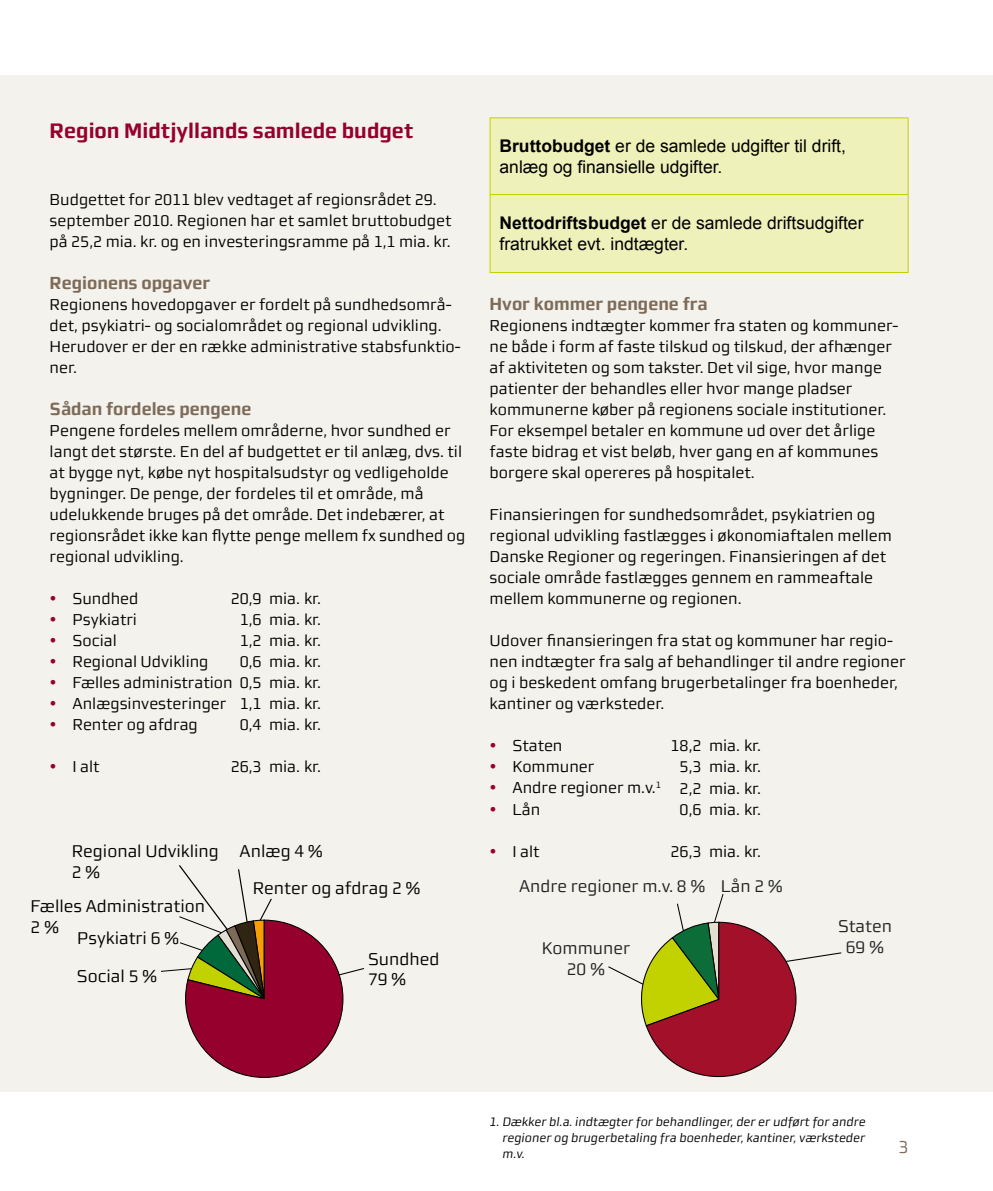
<style>
.page{position:relative;width:993px;height:1191px;background:#fff}
.page>*{position:absolute;margin:0;border:0;box-sizing:border-box;transform-origin:0 0}
.t1{font:700 21px "midtsans";color:#96002c}
.t2{font:17.5px/21px "Arial";color:#000}
.t3{font:700 17.5px "midtsans";color:#7d6b58}
.t4{font:17.5px "midtsans";color:#7d6b58}
.t5{font:16.97px/20.5px "midtsans";color:#000}
.t6{font:16.97px/21.2px "midtsans";color:#202222;text-align:center}
.t7{font:15.75px/21px "midtsans";color:#000}
.t8{font:italic 12.25px/15.8px "midtsans";color:#000;text-align:justify}
.s1{color:#96002c}
.s2{font-weight:700}
</style>
<div class="page">
<div style="left:0;top:75px;width:992px;height:1016px;background:#f4f2ed"></div>
<div style="left:490px;top:118px;width:417px;height:154px;background:#eff1ba"></div>
<hr style="left:489px;top:117px;width:419px;height:1px;background:#c2d100">
<hr style="left:489px;top:118px;width:1px;height:76px;background:#c2d100">
<hr style="left:907px;top:118px;width:1px;height:76px;background:#c2d100">
<hr style="left:489px;top:194px;width:419px;height:1px;background:#c2d100">
<hr style="left:489px;top:195px;width:1px;height:77px;background:#c2d100">
<hr style="left:907px;top:195px;width:1px;height:77px;background:#c2d100">
<hr style="left:489px;top:272px;width:419px;height:1px;background:#c2d100">
<svg style="left:161px;top:865px;width:203px;height:213px"></svg>
<svg style="left:608px;top:894px;width:234px;height:183px"></svg>
<h1 class="t1" style="left:50px;top:119px;width:365px">Region Midtjyllands samlede budget</h1>
<p class="t7" style="left:50px;top:189px;width:403px">Budgettet for 2011 blev vedtaget af regionsrådet 29. september 2010. Regionen har et samlet bruttobudget på 25,2 mia. kr. og en investeringsramme på 1,1 mia. kr.</p>
<p class="t3" style="left:50px;top:273px;width:162px">Regionens opgaver</p>
<p class="t7" style="left:50px;top:294px;width:412px">Regionens hovedopgaver er fordelt på sundhedsområ&shy;det, psykiatri- og socialområdet og regional udvikling.<br>Herudover er der en række administrative stabsfunktio&shy;ner.</p>
<p class="t3" style="left:50px;top:399px;width:203px">Sådan fordeles pengene</p>
<p class="t7" style="left:50px;top:420px;width:417px">Pengene fordeles mellem områderne, hvor sundhed er langt det største. En del af budgettet er til anlæg, dvs. til at bygge nyt, købe nyt hospitalsudstyr og vedligeholde bygninger. De penge, der fordeles til et område, må udelukkende bruges på det område. Det indebærer, at regionsrådet ikke kan flytte penge mellem fx sundhed og regional udvikling.</p>
<p class="t7" style="left:50px;top:588px;width:90px"><span class="s1">•</span> Sundhed</p>
<p class="t7" style="left:230px;top:588px;width:92px">20,9 mia. kr.</p>
<p class="t7" style="left:50px;top:609px;width:89px"><span class="s1">•</span> Psykiatri</p>
<p class="t7" style="left:239px;top:609px;width:83px">1,6 mia. kr.</p>
<p class="t7" style="left:50px;top:630px;width:69px"><span class="s1">•</span> Social</p>
<p class="t7" style="left:239px;top:630px;width:83px">1,2 mia. kr.</p>
<p class="t7" style="left:50px;top:651px;width:160px"><span class="s1">•</span> Regional Udvikling</p>
<p class="t7" style="left:239px;top:651px;width:83px">0,6 mia. kr.</p>
<p class="t7" style="left:50px;top:672px;width:273px"><span class="s1">•</span> Fælles administration 0,5 mia. kr.</p>
<p class="t7" style="left:50px;top:693px;width:273px"><span class="s1">•</span> Anlægsinvesteringer 1,1 mia. kr.</p>
<p class="t7" style="left:50px;top:714px;width:150px"><span class="s1">•</span> Renter og afdrag</p>
<p class="t7" style="left:239px;top:714px;width:83px">0,4 mia. kr.</p>
<p class="t7" style="left:50px;top:756px;width:51px"><span class="s1">•</span> I alt</p>
<p class="t7" style="left:230px;top:756px;width:92px">26,3 mia. kr.</p>
<p class="t5" style="left:72px;top:841px;width:148px">Regional Udvikling<br>2 %</p>
<p class="t5" style="left:30px;top:896px;width:176px">Fælles Administration<br>2 %</p>
<p class="t5" style="left:77px;top:965px;width:82px">Social 5 %</p>
<p class="t5" style="left:77px;top:928px;width:104px">Psykiatri 6 %</p>
<p class="t5" style="left:239px;top:841px;width:85px">Anlæg 4 %</p>
<p class="t5" style="left:253px;top:877px;width:169px">Renter og afdrag 2 %</p>
<p class="t5" style="left:368px;top:948px;width:73px">Sundhed<br>79 %</p>
<p class="t2" style="left:499px;top:136px;width:348px"><span class="s2">Bruttobudget</span> er de samlede udgifter til drift, anlæg og finansielle udgifter.</p>
<p class="t2" style="left:499px;top:212px;width:365px"><span class="s2">Nettodriftsbudget</span> er de samlede driftsudgifter fratrukket evt. indtægter.</p>
<p class="t3" style="left:489px;top:294px;width:219px">Hvor kommer pengene fra</p>
<p class="t7" style="left:489px;top:315px;width:410px">Regionens indtægter kommer fra staten og kommuner&shy;ne både i form af faste tilskud og tilskud, der afhænger af aktiviteten og som takster. Det vil sige, hvor mange patienter der behandles eller hvor mange pladser kommunerne køber på regionens sociale institutioner.<br>For eksempel betaler en kommune ud over det årlige faste bidrag et vist beløb, hver gang en af kommunes borgere skal opereres på hospitalet.</p>
<p class="t7" style="left:489px;top:504px;width:403px">Finansieringen for sundhedsområdet, psykiatrien og regional udvikling fastlægges i økonomiaftalen mellem Danske Regioner og regeringen. Finansieringen af det sociale område fastlægges gennem en rammeaftale mellem kommunerne og regionen.</p>
<p class="t7" style="left:489px;top:630px;width:417px">Udover finansieringen fra stat og kommuner har regio&shy;nen indtægter fra salg af behandlinger til andre regioner og i beskedent omfang brugerbetalinger fra boenheder, kantiner og værksteder.</p>
<p class="t7" style="left:489px;top:735px;width:74px"><span class="s1">•</span> Staten</p>
<p class="t7" style="left:670px;top:735px;width:92px">18,2 mia. kr.</p>
<p class="t7" style="left:489px;top:756px;width:106px"><span class="s1">•</span> Kommuner</p>
<p class="t7" style="left:679px;top:756px;width:83px">5,3 mia. kr.</p>
<p class="t7" style="left:489px;top:777px;width:273px"><span class="s1">•</span> Andre regioner m.v.<sup>1</sup> 2,2 mia. kr.</p>
<p class="t7" style="left:489px;top:798px;width:52px"><span class="s1">•</span> Lån</p>
<p class="t7" style="left:679px;top:798px;width:83px">0,6 mia. kr.</p>
<p class="t7" style="left:489px;top:840px;width:51px"><span class="s1">•</span> I alt</p>
<p class="t7" style="left:670px;top:840px;width:92px">26,3 mia. kr.</p>
<p class="t6" style="left:519px;top:875px;width:265px">Andre regioner m.v. 8 % Lån 2 %</p>
<p class="t6" style="left:541px;top:937px;width:90px">Kommuner<br>20 %</p>
<p class="t6" style="left:837px;top:915px;width:55px">Staten<br>69 %</p>
<p class="t8" style="left:502px;top:1114px;width:365px;text-indent:-13px">1. Dækker bl.a. indtægter for behandlinger, der er udført for andre regioner og brugerbetaling fra boenheder, kantiner, værksteder m.v.</p>
<p class="t4" style="left:898px;top:1136px;width:12px">3</p>
</div>
